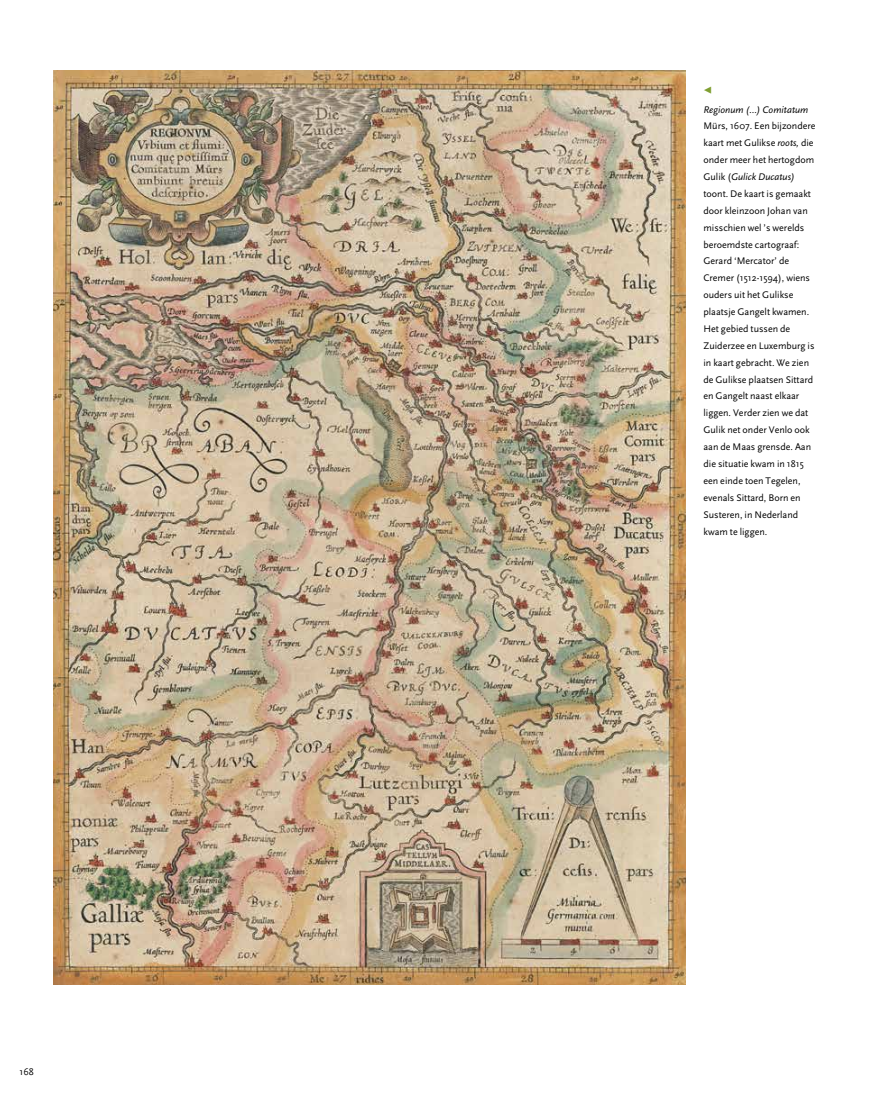
<style>
.page{position:relative;width:869px;height:1099px;background:#fff}
.page>*{position:absolute;margin:0;border:0;box-sizing:border-box;transform-origin:0 0}
.t1{font:10px/16.9px "Scala Sans";color:#000}
.t2{font:italic 10px "Scala Sans";color:#000}
.t3{font:10px "The Sans Expert";color:#7f9f31}
.s1{font-style:italic}
</style>
<div class="page">
<img style="left:53px;top:71px;width:632px;height:913px">
<p class="t1" style="left:19px;top:1063px;width:16px">168</p>
<p class="t3" style="left:703px;top:81px;width:11px">¯</p>
<p class="t2" style="left:703px;top:104px;width:106px">Regionum (…) Comitatum</p>
<p class="t1" style="left:703px;top:118px;width:113px">Mürs, 1607. Een bijzondere kaart met Gulikse <span class="s1">roots,</span> die onder meer het hertogdom<br>Gulik (<span class="s1">Gulick Ducatus) </span>toont. De kaart is gemaakt door kleinzoon Johan van misschien wel ’s werelds beroemdste cartograaf:<br>Gerard ‘Mercator’ de<br>Cremer (1512-1594), wiens ouders uit het Gulikse plaatsje Gangelt kwamen.<br>Het gebied tussen de<br>Zuiderzee en Luxemburg is in kaart gebracht. We zien de Gulikse plaatsen Sittard en Gangelt naast elkaar liggen. Verder zien we dat<br>Gulik net onder Venlo ook aan de Maas grensde. Aan die situatie kwam in 1815 een einde toen Tegelen, evenals Sittard, Born en<br>Susteren, in Nederland kwam te liggen.</p>
</div>
